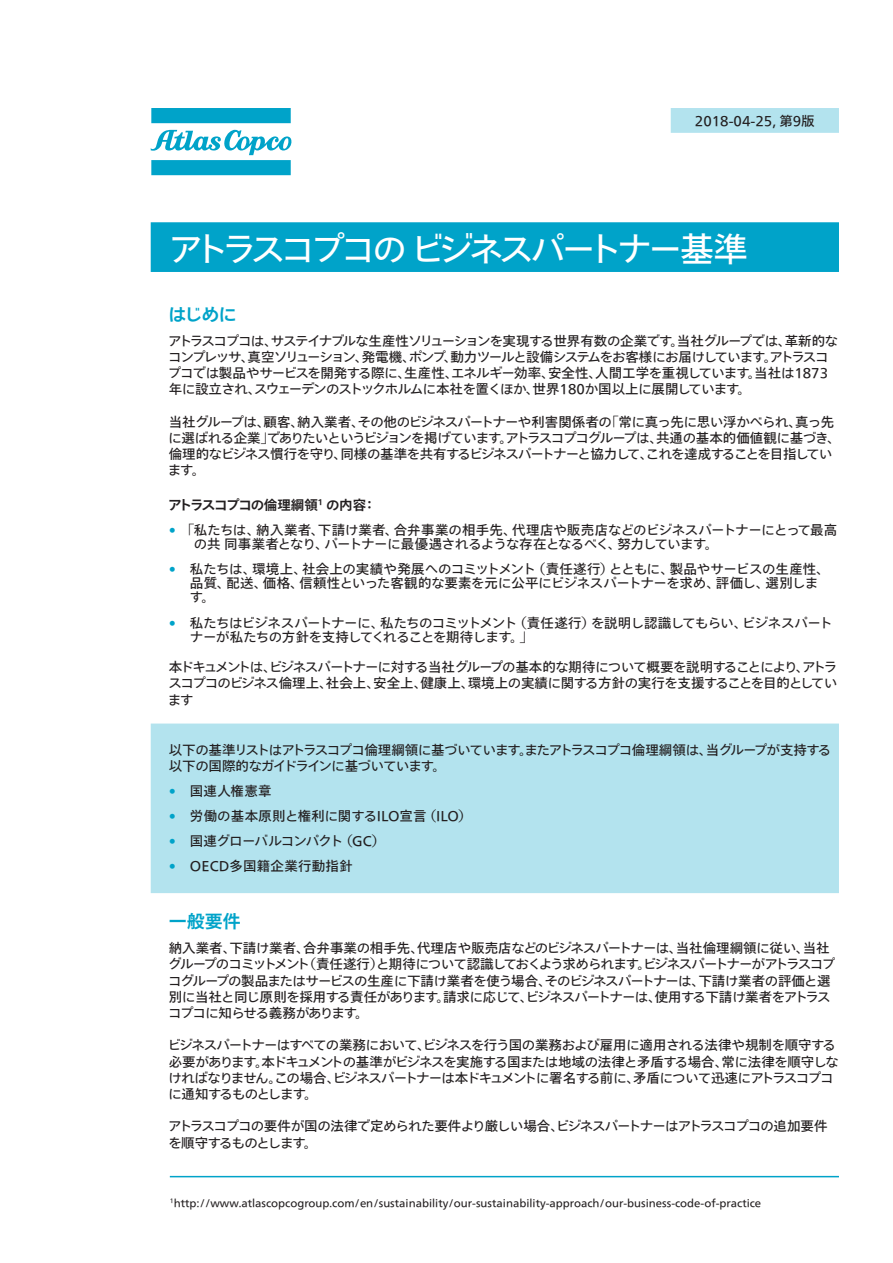
<style>
.page{position:relative;width:893px;height:1263px;background:#fff}
.page>*{position:absolute;margin:0;border:0;box-sizing:border-box;transform-origin:0 0}
.t1{font:34.5px "Tazugane Info Std N";letter-spacing:-.13em;color:#fff}
.t2{font:700 18px "Tazugane Info Std N";letter-spacing:-.015em;color:#00a3c9}
.Copy{font:13.5px/16.2px "Tazugane Info Std N";letter-spacing:-.04em;color:#231f20}
.Copy-2{font:13.5px/16.2px "Tazugane Info Std N";letter-spacing:-.065em;color:#231f20}
.Copy-3{font:13.5px/16.2px "Tazugane Info Std N";letter-spacing:-.06em;color:#231f20}
.Copy-4{font:13.5px/14.2px "Tazugane Info Std N";letter-spacing:-.015em;color:#231f20}
.Copy-5{font:13.5px "Tazugane Info Std N";letter-spacing:-.005em;color:#231f20}
.Sub_Header{font:700 13.5px "Tazugane Info Std N";letter-spacing:-.075em;color:#231f20}
.Copy-6{font:13.5px "Tazugane Info Std N";letter-spacing:.015em;color:#231f20}
.Copy-7{font:13.5px "Tazugane Info Std N";color:#231f20}
.link{font:10.5px "Tazugane Info Std N";color:#231f20}
.s1{color:#00a3c9}
</style>
<div class="page">
<div style="left:151px;top:723px;width:688px;height:170px;background:#b3e3ee"></div>
<svg style="left:151px;top:108px;width:141px;height:67px"></svg>
<hr style="left:170px;top:1176px;width:669px;height:1px;background:#00a3c9">
<div style="left:151px;top:222px;width:688px;height:50px;background:#00a3c9"></div>
<div style="left:671px;top:108px;width:168px;height:25px;background:#b3e3ee"></div>
<p class="Copy-7" style="left:695px;top:112px;width:121px">2018-04-25, 第9版</p>
<p class="t1" style="left:168px;top:225px;width:581px">アトラスコプコの ビジネスパートナー基準</p>
<p class="t2" style="left:169px;top:302px;width:70px">はじめに</p>
<p class="Copy" style="left:168px;top:333px;width:672px">アトラスコプコは、サステイナブルな生産性ソリューションを実現する世界有数の企業です。当社グループでは、革新的なコンプレッサ、真空ソリューション、発電機、ポンプ、動力ツールと設備システムをお客様にお届けしています。アトラスコプコでは製品やサービスを開発する際に、生産性、エネルギー効率、安全性、人間工学を重視しています。当社は1873年に設立され、スウェーデンのストックホルムに本社を置くほか、世界180か国以上に展開しています。</p>
<p class="Copy" style="left:168px;top:414px;width:674px">当社グループは、顧客、納入業者、その他のビジネスパートナーや利害関係者の「常に真っ先に思い浮かべられ、真っ先に選ばれる企業」でありたいというビジョンを掲げています。アトラスコプコグループは、共通の基本的価値観に基づき、倫理的なビジネス慣行を守り、同様の基準を共有するビジネスパートナーと協力して、これを達成することを目指しています。</p>
<p class="Sub_Header" style="left:168px;top:495px;width:210px">アトラスコプコの倫理綱領<sup>1</sup> の内容：</p>
<p class="Copy" style="left:194px;top:523px;width:645px;line-height:14.2px;text-indent:-25px"><span class="s1">•</span> 「私たちは、納入業者、下請け業者、合弁事業の相手先、代理店や販売店などのビジネスパートナーにとって最高の共 同事業者となり、パートナーに最優遇されるような存在となるべく、努力しています。</p>
<p class="Copy-4" style="left:190px;top:563px;width:641px;text-indent:-21px"><span class="s1">•</span> 私たちは、環境上、社会上の実績や発展へのコミットメント（責任遂行）とともに、製品やサービスの生産性、品質、配送、価格、信頼性といった客観的な要素を元に公平にビジネスパートナーを求め、評価し、選別します。</p>
<p class="Copy" style="left:190px;top:616px;width:644px;line-height:14.2px;text-indent:-21px"><span class="s1">•</span> 私たちはビジネスパートナーに、私たちのコミットメント（責任遂行）を説明し認識してもらい、ビジネスパートナーが私たちの方針を支持してくれることを期待します。」</p>
<p class="Copy" style="left:168px;top:660px;width:671px;text-align:justify">本ドキュメントは、ビジネスパートナーに対する当社グループの基本的な期待について概要を説明することにより、アトラスコプコのビジネス倫理上、社会上、安全上、健康上、環境上の実績に関する方針の実行を支援することを目的としています</p>
<p class="Copy-3" style="left:169px;top:743px;width:664px">以下の基準リストはアトラスコプコ倫理綱領に基づいています。またアトラスコプコ倫理綱領は、当グループが支持する以下の国際的なガイドラインに基づいています。</p>
<p class="Copy" style="left:169px;top:784px;width:104px"><span class="s1">•</span> 国連人権憲章</p>
<p class="Copy-5" style="left:169px;top:807px;width:305px"><span class="s1">•</span> 労働の基本原則と権利に関するILO宣言（ILO）</p>
<p class="Copy" style="left:169px;top:834px;width:218px"><span class="s1">•</span> 国連グローバルコンパクト（GC）</p>
<p class="Copy-6" style="left:169px;top:857px;width:186px"><span class="s1">•</span> OECD多国籍企業行動指針</p>
<p class="t2" style="left:169px;top:909px;width:73px">一般要件</p>
<p class="Copy" style="left:168px;top:941px;width:669px">納入業者、下請け業者、合弁事業の相手先、代理店や販売店などのビジネスパートナーは、当社倫理綱領に従い、当社グループのコミットメント（責任遂行）と期待について認識しておくよう求められます。ビジネスパートナーがアトラスコプコグループの製品またはサービスの生産に下請け業者を使う場合、そのビジネスパートナーは、下請け業者の評価と選別に当社と同じ原則を採用する責任があります。請求に応じて、ビジネスパートナーは、使用する下請け業者をアトラスコプコに知らせる義務があります。</p>
<p class="Copy-2" style="left:168px;top:1038px;width:673px">ビジネスパートナーはすべての業務において、ビジネスを行う国の業務および雇用に適用される法律や規制を順守する必要があります。本ドキュメントの基準がビジネスを実施する国または地域の法律と矛盾する場合、常に法律を順守しなければなりません。この場合、ビジネスパートナーは本ドキュメントに署名する前に、矛盾について迅速にアトラスコプコに通知するものとします。</p>
<p class="Copy-3" style="left:168px;top:1119px;width:661px">アトラスコプコの要件が国の法律で定められた要件より厳しい場合、ビジネスパートナーはアトラスコプコの追加要件を順守するものとします。</p>
<p class="link" style="left:170px;top:1195px;width:593px"><sup>1</sup>http://www.atlascopcogroup.com/en/sustainability/our-sustainability-approach/our-business-code-of-practice</p>
</div>
